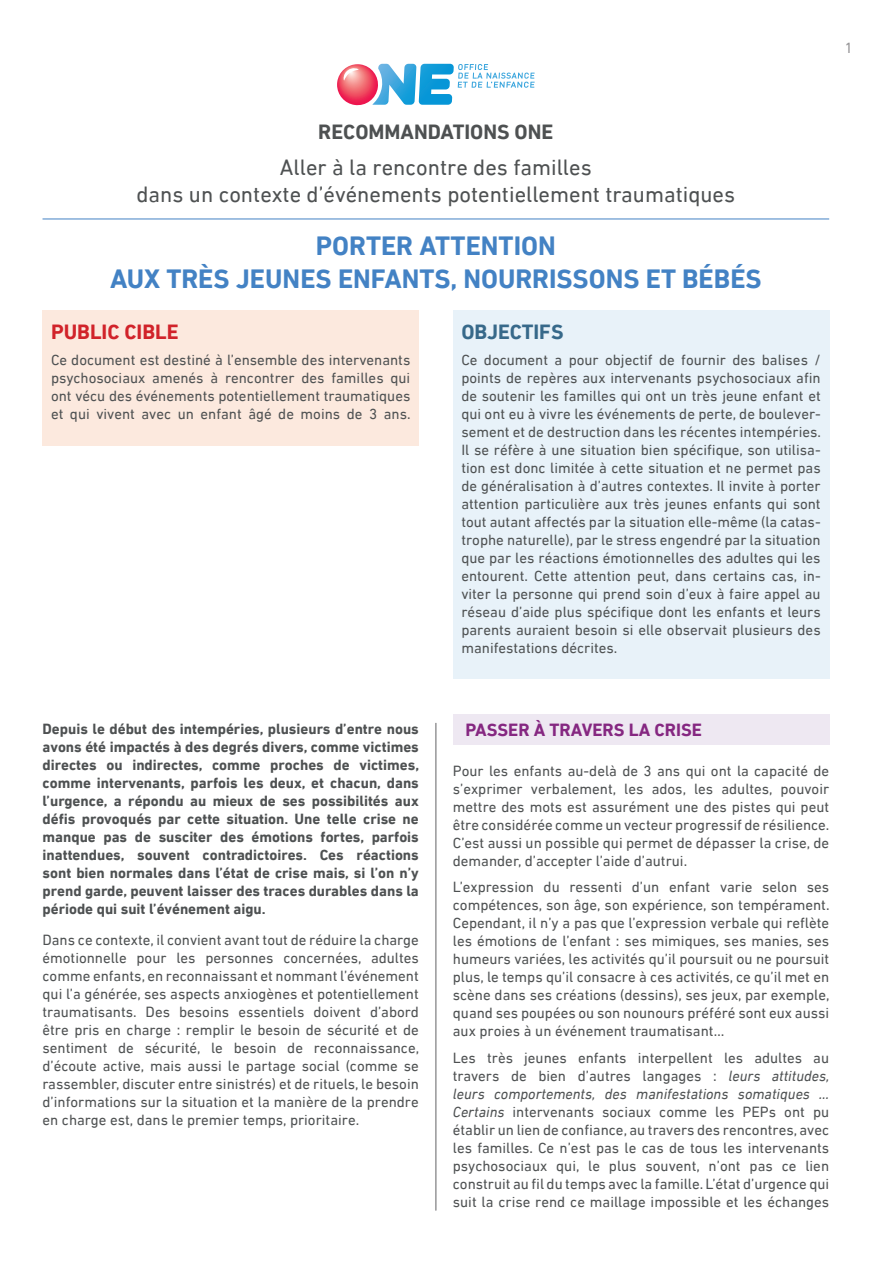
<style>
.page{position:relative;width:893px;height:1263px;background:#fff}
.page>*{position:absolute;margin:0;border:0;box-sizing:border-box;transform-origin:0 0}
.t1{font:700 27px/32.4px "DIN Next LT Pro";color:#4382c4;text-align:center}
.t2{font:22.5px/27px "DIN Next LT Pro";color:#4e5152;text-align:center}
.t3{font:700 21px "DIN Next LT Pro";color:#4e5152}
.t4{font:700 21px "DIN Next LT Pro";color:#d1232a}
.t5{font:700 21px "DIN Next LT Pro";color:#37698a}
.Titre_H2{font:700 18px "DIN Next LT Pro";color:#852781}
.t6{font:15px/18px "DIN Next LT Pro";color:#4e5152;text-align:justify}
.t7{font:700 15px/18px "DIN Next LT Pro";color:#4e5152;text-align:justify}
.t8{font:15px "DIN Next LT Pro";color:#959496}
.s1{font-style:italic}
</style>
<div class="page">
<svg style="left:337px;top:64px;width:198px;height:42px"></svg>
<hr style="left:43px;top:219px;width:786px;height:1px;background:#4382c4">
<div style="left:43px;top:310px;width:376px;height:34px;background:#fce9de"></div>
<div style="left:43px;top:341px;width:376px;height:104px;background:#fce9de"></div>
<div style="left:453px;top:310px;width:376px;height:47px;background:#e8f2f9"></div>
<div style="left:453px;top:341px;width:376px;height:113px;background:#e8f2f9"></div>
<div style="left:453px;top:431px;width:376px;height:239px;background:#e8f2f9"></div>
<div style="left:453px;top:649px;width:376px;height:30px;background:#e8f2f9"></div>
<div style="left:453px;top:714px;width:376px;height:31px;background:#eee8f2"></div>
<hr style="left:435px;top:723px;width:1px;height:487px;background:#959496">
<p class="t8" style="left:845px;top:39px;width:10px">1</p>
<p class="t3" style="left:318px;top:120px;width:237px">RECOMMANDATIONS ONE</p>
<p class="t2" style="left:137px;top:153px;width:600px">Aller à la rencontre des familles<br>dans un contexte d’événements potentiellement traumatiques</p>
<p class="t1" style="left:110px;top:230px;width:653px">PORTER ATTENTION<br>AUX TRÈS JEUNES ENFANTS, NOURRISSONS ET BÉBÉS</p>
<p class="t4" style="left:51px;top:319px;width:129px">PUBLIC CIBLE</p>
<p class="t6" style="left:51px;top:351px;width:361px">Ce document est destiné à l’ensemble des intervenants psychosociaux amenés à rencontrer des familles qui ont vécu des événements potentiellement traumatiques et qui vivent avec un enfant âgé de moins de 3 ans.</p>
<p class="t5" style="left:461px;top:319px;width:104px">OBJECTIFS</p>
<p class="t6" style="left:461px;top:351px;width:361px">Ce document a pour objectif de fournir des balises / points de repères aux intervenants psychosociaux afin de soutenir les familles qui ont un très jeune enfant et qui ont eu à vivre les événements de perte, de boulever&shy;sement et de destruction dans les récentes intempéries.</p>
<p class="t6" style="left:461px;top:441px;width:361px">Il se réfère à une situation bien spécifique, son utilisa&shy;tion est donc limitée à cette situation et ne permet pas de généralisation à d’autres contextes. Il invite à porter attention particulière aux très jeunes enfants qui sont tout autant affectés par la situation elle-même (la catas&shy;trophe naturelle), par le stress engendré par la situation que par les réactions émotionnelles des adultes qui les entourent. Cette attention peut, dans certains cas, in&shy;viter la personne qui prend soin d’eux à faire appel au réseau d’aide plus spécifique dont les enfants et leurs parents auraient besoin si elle observait plusieurs des manifestations décrites.</p>
<p class="t7" style="left:43px;top:720px;width:378px">Depuis le début des intempéries, plusieurs d’entre nous avons été impactés à des degrés divers, comme victimes directes ou indirectes, comme proches de victimes, comme intervenants, parfois les deux, et chacun, dans l’urgence, a répondu au mieux de ses possibilités aux défis provoqués par cette situation. Une telle crise ne manque pas de susciter des émotions fortes, parfois inattendues, souvent contradictoires. Ces réactions sont bien normales dans l’état de crise mais, si l’on n’y prend garde, peuvent laisser des traces durables dans la période qui suit l’événement aigu.</p>
<p class="t6" style="left:43px;top:931px;width:378px">Dans ce contexte, il convient avant tout de réduire la charge émotionnelle pour les personnes concernées, adultes comme enfants, en reconnaissant et nommant l’événement qui l’a générée, ses aspects anxiogènes et potentiellement traumatisants. Des besoins essentiels doivent d’abord être pris en charge : remplir le besoin de sécurité et de sentiment de sécurité, le besoin de reconnaissance, d’écoute active, mais aussi le partage social (comme se rassembler, discuter entre sinistrés) et de rituels, le besoin d’informations sur la situation et la manière de la prendre en charge est, dans le premier temps, prioritaire.</p>
<h2 class="Titre_H2" style="left:466px;top:720px;width:238px">PASSER À TRAVERS LA CRISE</h2>
<p class="t6" style="left:453px;top:761px;width:378px">Pour les enfants au-delà de 3 ans qui ont la capacité de s’exprimer verbalement, les ados, les adultes, pouvoir mettre des mots est assurément une des pistes qui peut être considérée comme un vecteur progressif de résilience.<br>C’est aussi un possible qui permet de dépasser la crise, de demander, d’accepter l’aide d’autrui.</p>
<p class="t6" style="left:453px;top:878px;width:378px">L’expression du ressenti d’un enfant varie selon ses compétences, son âge, son expérience, son tempérament.<br>Cependant, il n’y a pas que l’expression verbale qui reflète les émotions de l’enfant : ses mimiques, ses manies, ses humeurs variées, les activités qu’il poursuit ou ne poursuit plus, le temps qu’il consacre à ces activités, ce qu’il met en scène dans ses créations (dessins), ses jeux, par exemple, quand ses poupées ou son nounours préféré sont eux aussi aux proies à un événement traumatisant…</p>
<p class="t6" style="left:453px;top:1048px;width:378px">Les très jeunes enfants interpellent les adultes au travers de bien d’autres langages : <span class="s1">leurs attitudes, leurs comportements, des manifestations somatiques … Certains</span> intervenants sociaux comme les PEPs ont pu établir un lien de confiance, au travers des rencontres, avec les familles. Ce n’est pas le cas de tous les intervenants psychosociaux qui, le plus souvent, n’ont pas ce lien construit au fil du temps avec la famille. L’état d’urgence qui suit la crise rend ce maillage impossible et les échanges</p>
</div>
